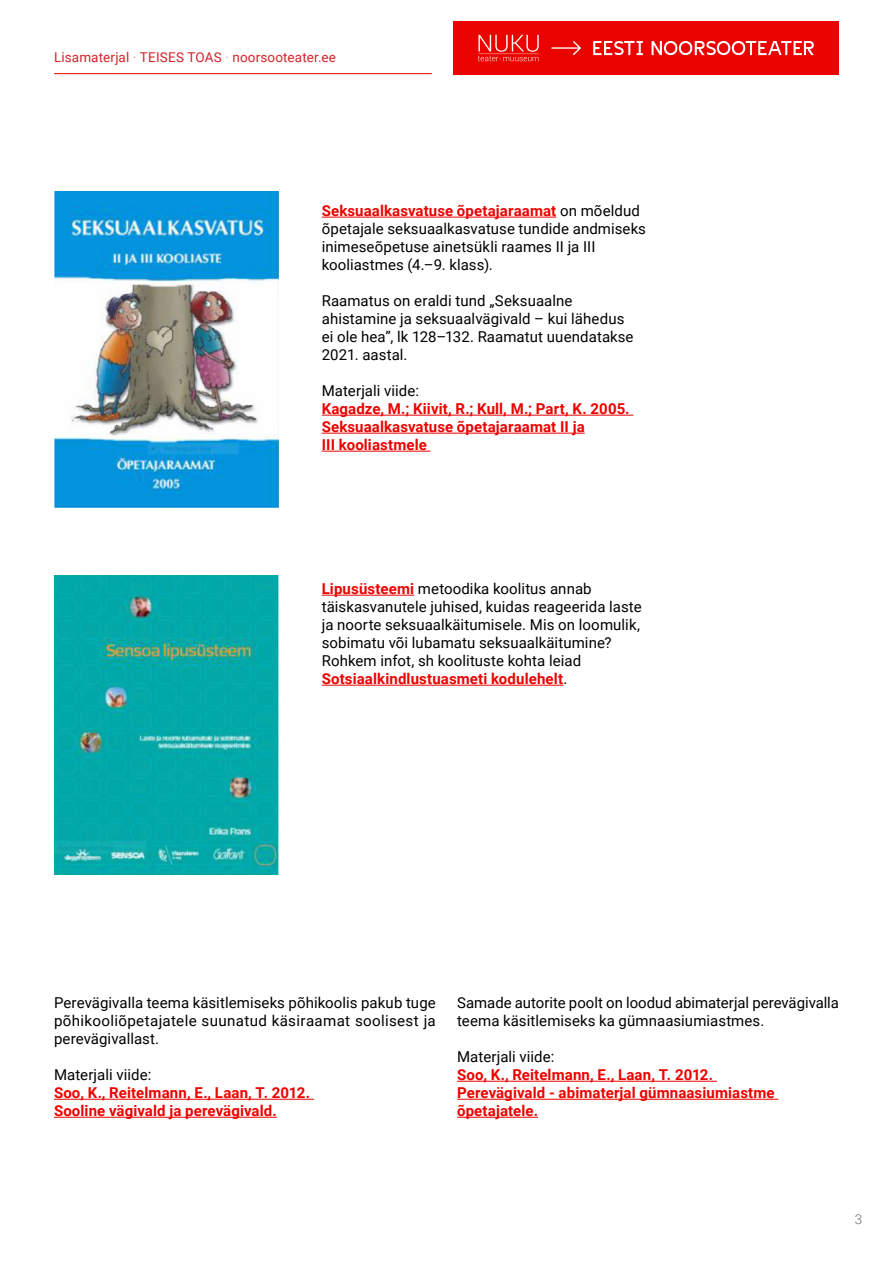
<style>
.page{position:relative;width:893px;height:1263px;background:#fff}
.page>*{position:absolute;margin:0;border:0;box-sizing:border-box;transform-origin:0 0}
.t1{font:15px/18px "Roboto";letter-spacing:.005em;color:#000}
.t2{font:700 15px/18px "Roboto";letter-spacing:.005em;color:#eb0300}
.t3{font:13.5px "Roboto";letter-spacing:.01em;color:#d2232a}
.t4{font:300 13.5px "Roboto";color:#6d6e71}
.s1{font-family:"Amatic SC";font-weight:700}
.s2{font-weight:700;color:#eb0300}
</style>
<div class="page">
<hr style="left:54px;top:73px;width:378px;height:1px;background:#eb0300">
<div style="left:453px;top:21px;width:386px;height:54px;background:#eb0300"></div>
<svg style="left:478px;top:35px;width:336px;height:26px"></svg>
<hr style="left:322px;top:217px;width:234px;height:1px;background:#eb0300">
<hr style="left:322px;top:415px;width:311px;height:1px;background:#eb0300">
<hr style="left:322px;top:433px;width:263px;height:1px;background:#eb0300">
<hr style="left:322px;top:451px;width:109px;height:1px;background:#eb0300">
<img style="left:54px;top:191px;width:225px;height:317px">
<img style="left:54px;top:576px;width:225px;height:298px">
<hr style="left:322px;top:595px;width:92px;height:1px;background:#eb0300">
<hr style="left:322px;top:685px;width:241px;height:1px;background:#eb0300">
<hr style="left:54px;top:1099px;width:260px;height:1px;background:#eb0300">
<hr style="left:54px;top:1117px;width:223px;height:1px;background:#eb0300">
<hr style="left:457px;top:1081px;width:260px;height:1px;background:#eb0300">
<hr style="left:457px;top:1099px;width:321px;height:1px;background:#eb0300">
<hr style="left:457px;top:1117px;width:81px;height:1px;background:#eb0300">
<p class="t3" style="left:54px;top:48px;width:284px">Lisamaterjal <span class="s1">·</span> TEISES TOAS <span class="s1">·</span> noorsooteater.ee</p>
<p class="t1" style="left:322px;top:201px;width:326px"><span class="s2">Seksuaalkasvatuse õpetajaraamat</span> on mõeldud õpetajale seksuaalkasvatuse tundide andmiseks inimeseõpetuse ainetsükli raames II ja III kooliastmes (4.–9. klass).</p>
<p class="t1" style="left:322px;top:291px;width:313px">Raamatus on eraldi tund „Seksuaalne ahistamine ja seksuaalvägivald – kui lähedus ei ole hea”, lk 128–132. Raamatut uuendatakse 2021. aastal.</p>
<p class="t1" style="left:322px;top:381px;width:99px">Materjali viide:</p>
<p class="t2" style="left:322px;top:399px;width:309px">Kagadze, M.; Kiivit, R.; Kull, M.; Part, K. 2005.<br>Seksuaalkasvatuse õpetajaraamat II ja<br>III kooliastmele</p>
<p class="t1" style="left:322px;top:579px;width:321px"><span class="s2">Lipusüsteemi</span> metoodika koolitus annab täiskasvanutele juhised, kuidas reageerida laste ja noorte seksuaalkäitumisele. Mis on loomulik, sobimatu või lubamatu seksuaalkäitumine?<br>Rohkem infot, sh koolituste kohta leiad <span class="s2">Sotsiaalkindlustuasmeti kodulehelt</span>.</p>
<p class="t1" style="left:54px;top:993px;width:383px;text-align:justify">Perevägivalla teema käsitlemiseks põhikoolis pakub tuge põhikooliõpetajatele suunatud käsiraamat soolisest ja perevägivallast.</p>
<p class="t1" style="left:54px;top:1065px;width:99px">Materjali viide:</p>
<p class="t2" style="left:54px;top:1083px;width:258px">Soo, K., Reitelmann, E., Laan, T. 2012.<br>Sooline vägivald ja perevägivald.</p>
<p class="t1" style="left:457px;top:993px;width:383px">Samade autorite poolt on loodud abimaterjal perevägivalla teema käsitlemiseks ka gümnaasiumiastmes.</p>
<p class="t1" style="left:457px;top:1047px;width:99px">Materjali viide:</p>
<p class="t2" style="left:457px;top:1065px;width:319px">Soo, K., Reitelmann, E., Laan, T. 2012.<br>Perevägivald - abimaterjal gümnaasiumiastme õpetajatele.</p>
<p class="t4" style="left:855px;top:1210px;width:9px">3</p>
</div>
